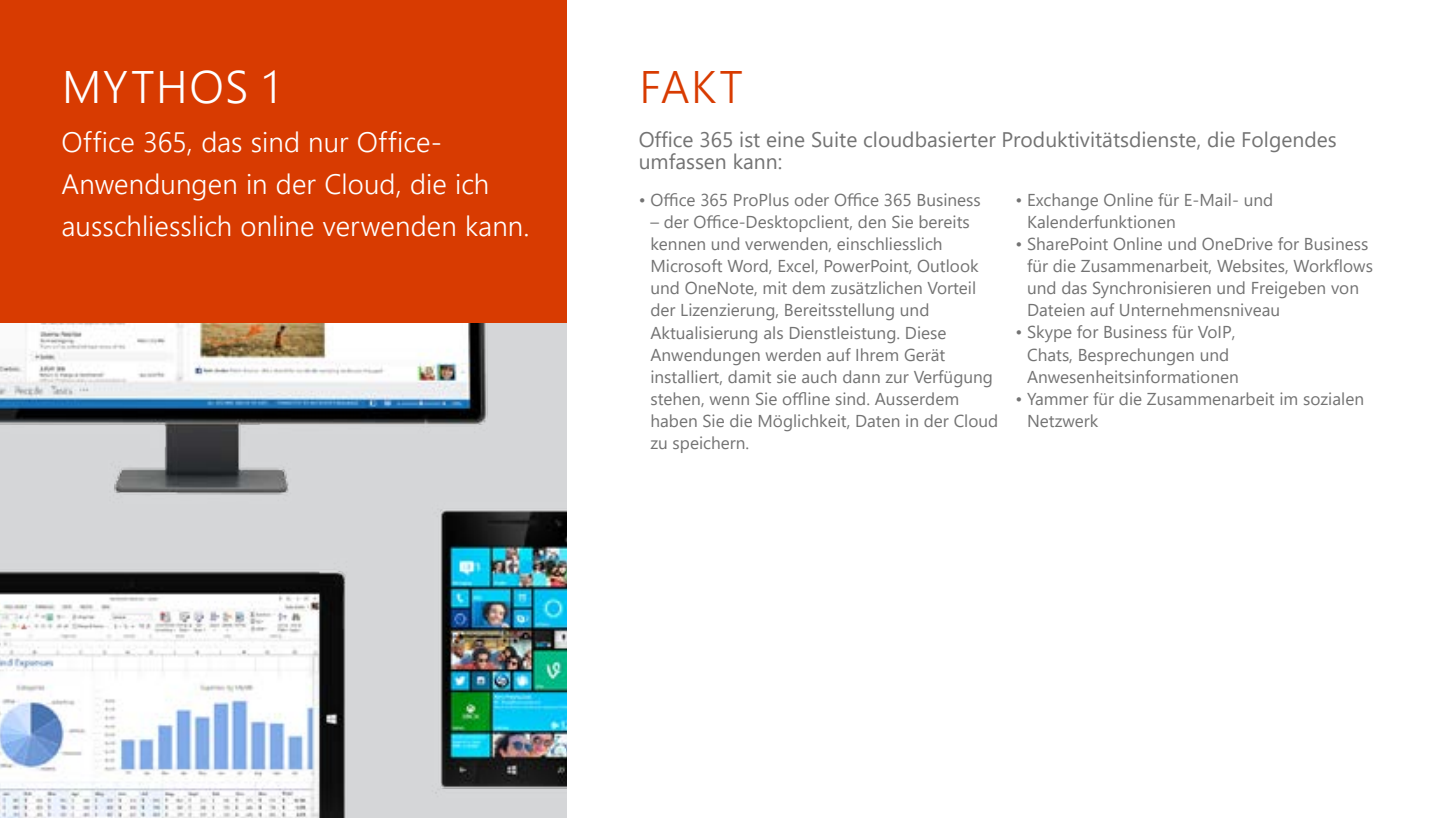
<style>
.page{position:relative;width:1449px;height:818px;background:#fff}
.page>*{position:absolute;margin:0;border:0;box-sizing:border-box;transform-origin:0 0}
.t1{font:300 45.5px "Segoe UI";letter-spacing:.035em;color:#fff}
.t2{font:300 45.5px "Segoe UI";color:#d83b01}
.t3{font:300 28px/42px "Segoe UI";letter-spacing:.005em;color:#fff}
.t4{font:21px/22.2px "Segoe UI";color:#737373}
.t5{font:17.15px/22.1px "Segoe UI";color:#737373}
</style>
<div class="page">
<div style="left:0;top:0;width:567px;height:323px;background:#d83b01"></div>
<img style="left:0;top:323px;width:567px;height:495px">
<h1 class="t1" style="left:62px;top:50px;width:219px">MYTHOS 1</h1>
<h2 class="t3" style="left:61px;top:120px;width:470px">Office 365, das sind nur Office-<br>Anwendungen in der Cloud, die ich ausschliesslich online verwenden kann.</h2>
<h1 class="t2" style="left:640px;top:50px;width:105px">FAKT</h1>
<p class="t4" style="left:639px;top:128px;width:700px">Office 365 ist eine Suite cloudbasierter Produktivitätsdienste, die Folgendes umfassen kann:</p>
<p class="t5" style="left:1027px;top:188px;width:248px;text-indent:-12px">• Exchange Online für E-Mail- und<br>Kalenderfunktionen</p>
<p class="t5" style="left:1027px;top:232px;width:347px;text-indent:-12px">• SharePoint Online und OneDrive for Business für die Zusammenarbeit, Websites, Workflows und das Synchronisieren und Freigeben von Dateien auf Unternehmensniveau</p>
<p class="t5" style="left:1027px;top:321px;width:213px;text-indent:-12px">• Skype for Business für VoIP,<br>Chats, Besprechungen und<br>Anwesenheitsinformationen</p>
<p class="t5" style="left:1027px;top:387px;width:339px;text-indent:-12px">• Yammer für die Zusammenarbeit im sozialen<br>Netzwerk</p>
<p class="t5" style="left:639px;top:188px;width:344px">• Office 365 ProPlus oder Office 365 Business</p>
<p class="t5" style="left:650px;top:210px;width:350px">– der Office-Desktopclient, den Sie bereits kennen und verwenden, einschliesslich Microsoft Word, Excel, PowerPoint, Outlook und OneNote, mit dem zusätzlichen Vorteil der Lizenzierung, Bereitsstellung und Aktualisierung als Dienstleistung. Diese Anwendungen werden auf Ihrem Gerät installiert, damit sie auch dann zur Verfügung stehen, wenn Sie offline sind. Ausserdem haben Sie die Möglichkeit, Daten in der Cloud zu speichern.</p>
</div>
